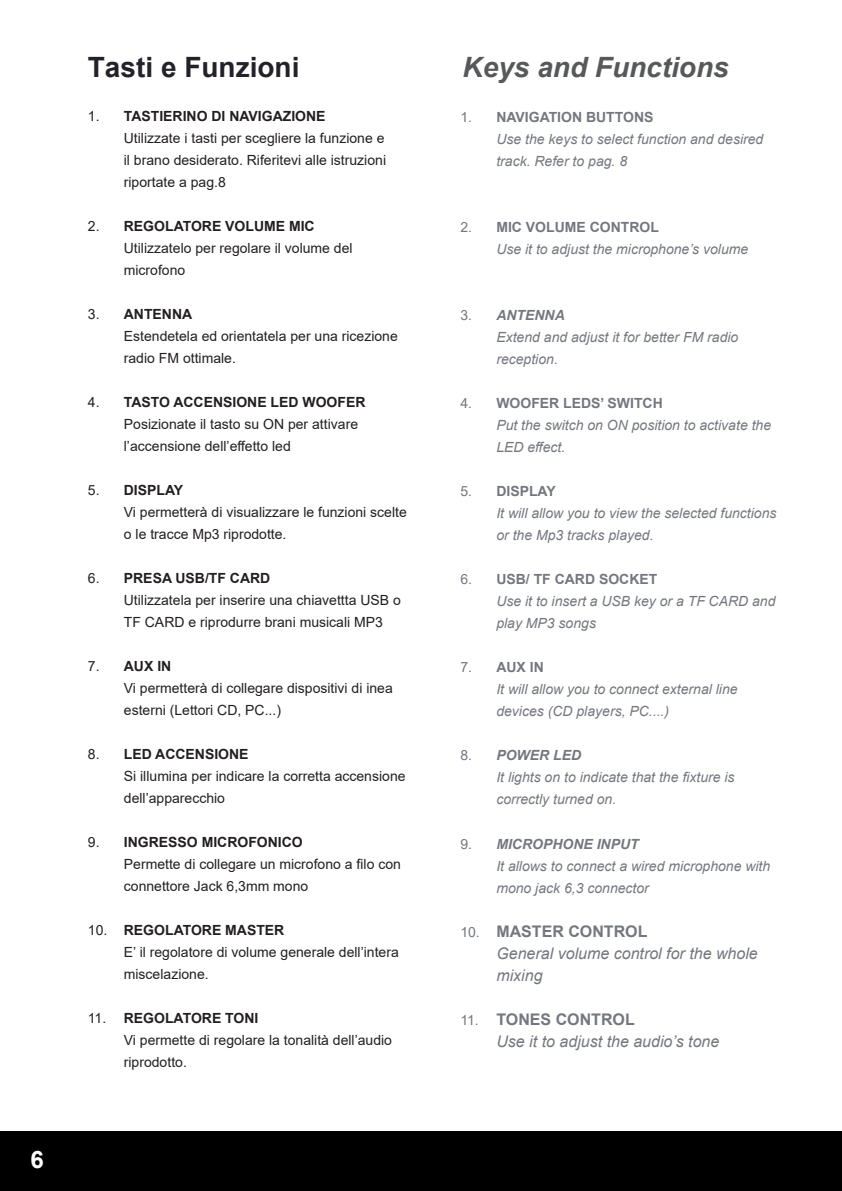
<style>
.page{position:relative;width:842px;height:1191px;background:#fff}
.page>*{position:absolute;margin:0;border:0;box-sizing:border-box;transform-origin:0 0}
.t1{font:italic 700 28px "Arial";color:#57585a}
.t2{font:700 28px "Arial";color:#232129}
.t3{font:700 24px "Arial";color:#fff}
.t4{font:italic 16px/22px "Arial";color:#74777f}
.t5{font:14px/22px "Arial";color:#231f20}
.t6{font:italic 14px/22px "Arial";color:#74777f}
.s1{font-weight:700}
.s2{font-style:normal}
.s3{font-weight:700;font-style:normal}
.s4{font-style:normal;font-size:14px}
</style>
<div class="page">
<div style="left:0;top:1131px;width:842px;height:60px;background:#000"></div>
<h2 class="t3" style="left:30px;top:1143px;width:15px">6</h2>
<h1 class="t2" style="left:88px;top:48px;width:213px">Tasti e Funzioni</h1>
<h1 class="t1" style="left:463px;top:49px;width:268px">Keys and Functions</h1>
<p class="t5" style="left:124px;top:105px;width:264px;text-indent:-36px">1. <span class="s1">TASTIERINO DI NAVIGAZIONE<br></span>Utilizzate i tasti per scegliere la funzione e il brano desiderato. Riferitevi alle istruzioni riportate a pag.8</p>
<p class="t5" style="left:124px;top:215px;width:230px;text-indent:-36px">2. <span class="s1">REGOLATORE VOLUME MIC<br></span>Utilizzatelo per regolare il volume del microfono</p>
<p class="t5" style="left:124px;top:303px;width:275px;text-indent:-36px">3. <span class="s1">ANTENNA<br></span>Estendetela ed orientatela per una ricezione radio FM ottimale.</p>
<p class="t5" style="left:124px;top:391px;width:243px;text-indent:-36px">4. <span class="s1">TASTO ACCENSIONE LED WOOFER<br></span>Posizionate il tasto su ON per attivare l’accensione dell’effetto led</p>
<p class="t5" style="left:124px;top:479px;width:284px;text-indent:-36px">5. <span class="s1">DISPLAY<br></span>Vi permetterà di visualizzare le funzioni scelte o le tracce Mp3 riprodotte.</p>
<p class="t5" style="left:124px;top:567px;width:278px;text-indent:-36px">6. <span class="s1">PRESA USB/TF CARD<br></span>Utilizzatela per inserire una chiavettta USB o<br>TF CARD e riprodurre brani musicali MP3</p>
<p class="t5" style="left:124px;top:655px;width:270px;text-indent:-36px">7. <span class="s1">AUX IN<br></span>Vi permetterà di collegare dispositivi di inea esterni (Lettori CD, PC...)</p>
<p class="t5" style="left:124px;top:743px;width:283px;text-indent:-36px">8. <span class="s1">LED ACCENSIONE<br></span>Si illumina per indicare la corretta accensione dell’apparecchio</p>
<p class="t5" style="left:124px;top:831px;width:279px;text-indent:-36px">9. <span class="s1">INGRESSO MICROFONICO<br></span>Permette di collegare un microfono a filo con connettore Jack 6,3mm mono</p>
<p class="t5" style="left:124px;top:919px;width:276px;text-indent:-36px">10. <span class="s1">REGOLATORE MASTER<br></span>E’ il regolatore di volume generale dell’intera miscelazione.</p>
<p class="t5" style="left:124px;top:1007px;width:270px;text-indent:-36px">11. <span class="s1">REGOLATORE TONI<br></span>Vi permette di regolare la tonalità dell’audio riprodotto.</p>
<p class="t6" style="left:496px;top:106px;width:268px;text-indent:-36px"><span class="s2">1.</span> <span class="s3">NAVIGATION BUTTONS<br></span>Use the keys to select function and desired track. Refer to pag. 8</p>
<p class="t6" style="left:496px;top:216px;width:253px;text-indent:-36px"><span class="s2">2.</span> <span class="s3">MIC VOLUME CONTROL<br></span>Use it to adjust the microphone’s volume</p>
<p class="t6" style="left:496px;top:304px;width:244px;text-indent:-36px"><span class="s2">3.</span> <span class="s1">ANTENNA<br></span>Extend and adjust it for better FM radio reception.</p>
<p class="t6" style="left:496px;top:392px;width:276px;text-indent:-36px"><span class="s2">4.</span> <span class="s3">WOOFER LEDS’ SWITCH<br></span>Put the switch on ON position to activate the<br>LED effect.</p>
<p class="t6" style="left:496px;top:480px;width:282px;text-indent:-36px"><span class="s2">5.</span> <span class="s3">DISPLAY<br></span>It will allow you to view the selected functions or the Mp3 tracks played.</p>
<p class="t6" style="left:496px;top:568px;width:281px;text-indent:-36px"><span class="s2">6.</span> <span class="s3">USB/ TF CARD SOCKET<br></span>Use it to insert a USB key or a TF CARD and play MP3 songs</p>
<p class="t6" style="left:496px;top:656px;width:243px;text-indent:-36px"><span class="s2">7.</span> <span class="s3">AUX IN<br></span>It will allow you to connect external line devices (CD players, PC....)</p>
<p class="t6" style="left:496px;top:744px;width:240px;text-indent:-36px"><span class="s2">8.</span> <span class="s1">POWER LED<br></span>It lights on to indicate that the fixture is correctly turned on.</p>
<p class="t6" style="left:496px;top:832px;width:275px;text-indent:-36px"><span class="s2">9.</span> <span class="s1">MICROPHONE INPUT<br></span>It allows to connect a wired microphone with mono jack 6,3 connector</p>
<p class="t4" style="left:496px;top:920px;width:263px;text-indent:-36px"><span class="s4">10.</span> <span class="s3">MASTER CONTROL<br></span>General volume control for the whole mixing</p>
<p class="t4" style="left:496px;top:1008px;width:224px;text-indent:-36px"><span class="s4">11.</span> <span class="s3">TONES CONTROL<br></span>Use it to adjust the audio’s tone</p>
</div>
